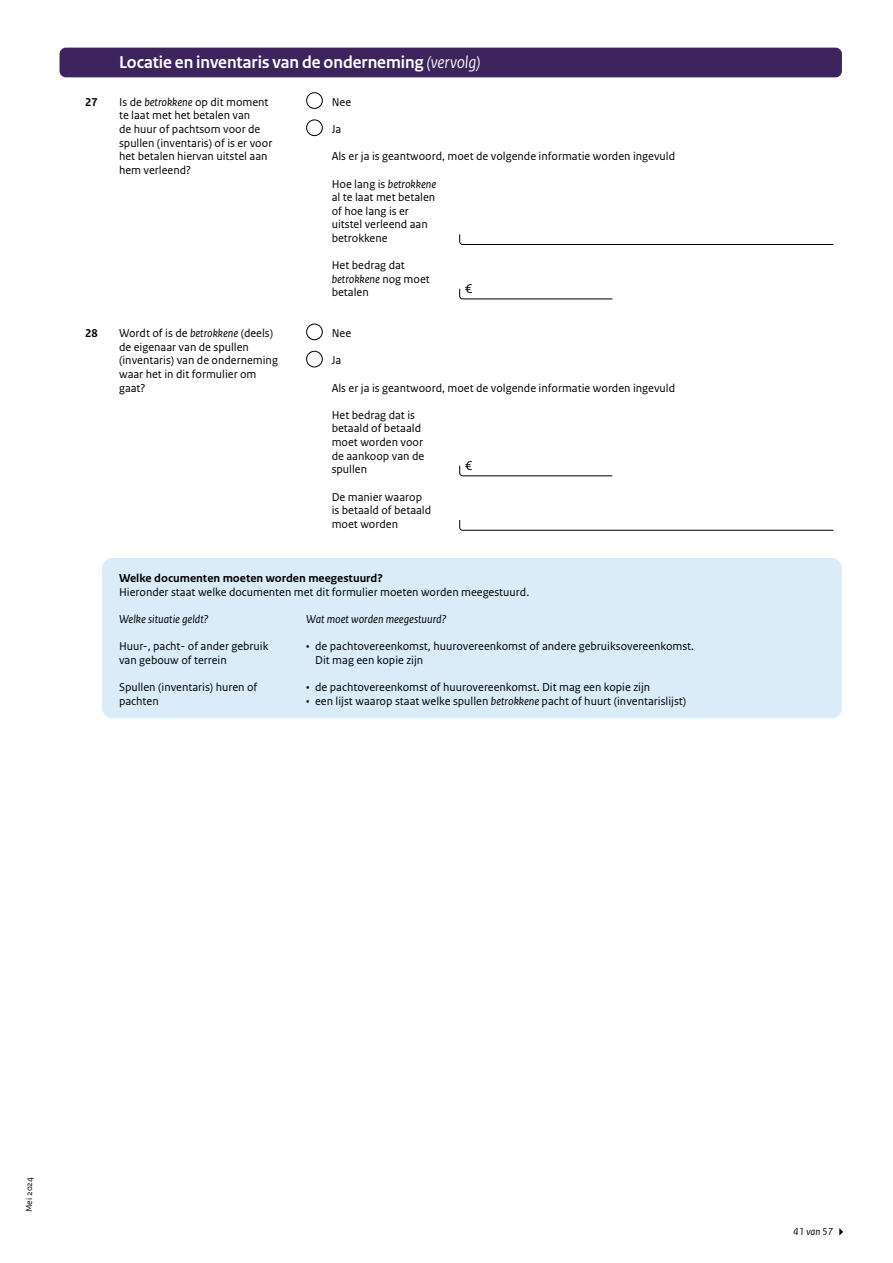
<style>
.page{position:relative;width:893px;height:1263px;background:#fff}
.page>*{position:absolute;margin:0;border:0;box-sizing:border-box;transform-origin:0 0}
.Kop_wit_inspring_niet_in_TOC{font:700 18px "Rijksoverheid Sans Heading";color:#fff}
.Tekst_invulkaders{font:13.5px "Rijksoverheid Sans Text";color:#000}
.Tekst_invulkaders_vragen_met_cijfer_of_l{font:12px/13.6px "Rijksoverheid Sans Text";color:#000}
.Tekst_invulkaders-2{font:12px/13.6px "Rijksoverheid Sans Text";color:#000}
.Tekst_introductie_witregel{font:12px/13.6px "Rijksoverheid Sans Text";color:#000}
.Tekst_introductie{font:12px "Rijksoverheid Sans Text";color:#000}
.Tussenkop_H4{font:700 12px "Rijksoverheid Sans Text";color:#000}
.Tekst_introductie_witregel-2{font:italic 12px "Rijksoverheid Sans Text";color:#000}
.Tekst_introductie-2{font:italic 12px "Rijksoverheid Sans Text";color:#000}
.Tekst_invulkaders_vragen_met_cijfer_of_l-2{font:700 12px "Rijksoverheid Sans Text";color:#000}
.t1{font:italic 10.5px "Rijksoverheid Sans Text";color:#000}
.t2{font:9px "Rijksoverheid Sans Text";color:#000}
.s1{font-weight:400;font-style:italic}
.s2{font-style:italic}
</style>
<div class="page">
<div style="left:306px;top:92px;width:17px;height:17px;border:1px solid #000;border-radius:50%"></div>
<div style="left:306px;top:119px;width:17px;height:17px;border:1px solid #000;border-radius:50%"></div>
<svg style="left:459px;top:234px;width:375px;height:11px"></svg>
<svg style="left:459px;top:288px;width:154px;height:12px"></svg>
<div style="left:306px;top:324px;width:17px;height:16px;border:1px solid #000;border-radius:50%"></div>
<div style="left:306px;top:351px;width:17px;height:16px;border:1px solid #000;border-radius:50%"></div>
<svg style="left:459px;top:465px;width:154px;height:12px"></svg>
<svg style="left:459px;top:520px;width:375px;height:11px"></svg>
<div style="left:102px;top:558px;width:740px;height:160px;background:#d9ecf8;border-radius:11px"></div>
<svg style="left:839px;top:1228px;width:4px;height:7px"></svg>
<div style="left:60px;top:48px;width:782px;height:29px;background:#3e245d;border-radius:6px"></div>
<h3 class="Kop_wit_inspring_niet_in_TOC" style="left:119px;top:52px;width:363px">Locatie en inventaris van de onderneming <span class="s1">(vervolg)</span></h3>
<p class="Tekst_invulkaders_vragen_met_cijfer_of_l-2" style="left:85px;top:95px;width:14px">27</p>
<p class="Tekst_invulkaders_vragen_met_cijfer_of_l" style="left:119px;top:95px;width:155px">Is de <span class="s2">betrokkene</span> op dit moment te laat met het betalen van<br>de huur of pachtsom voor de spullen (inventaris) of is er voor het betalen hiervan uitstel aan hem verleend?</p>
<p class="Tekst_invulkaders-2" style="left:332px;top:95px;width:21px">Nee</p>
<p class="Tekst_invulkaders-2" style="left:332px;top:123px;width:11px">Ja</p>
<p class="Tekst_invulkaders-2" style="left:332px;top:150px;width:345px">Als er ja is geantwoord, moet de volgende informatie worden ingevuld</p>
<p class="Tekst_invulkaders-2" style="left:332px;top:177px;width:106px">Hoe lang is <span class="s2">betrokkene </span>al te laat met betalen of hoe lang is er uitstel verleend aan betrokkene</p>
<p class="Tekst_invulkaders-2" style="left:332px;top:259px;width:100px">Het bedrag dat <span class="s2">betrokkene</span> nog moet betalen</p>
<p class="Tekst_invulkaders" style="left:465px;top:280px;width:9px">€</p>
<p class="Tekst_invulkaders_vragen_met_cijfer_of_l-2" style="left:85px;top:326px;width:14px">28</p>
<p class="Tekst_invulkaders_vragen_met_cijfer_of_l" style="left:119px;top:327px;width:160px">Wordt of is de <span class="s2">betrokkene</span> (deels) de eigenaar van de spullen (inventaris) van de onderneming waar het in dit formulier om gaat?</p>
<p class="Tekst_invulkaders-2" style="left:332px;top:327px;width:21px">Nee</p>
<p class="Tekst_invulkaders-2" style="left:332px;top:354px;width:11px">Ja</p>
<p class="Tekst_invulkaders-2" style="left:332px;top:381px;width:345px">Als er ja is geantwoord, moet de volgende informatie worden ingevuld</p>
<p class="Tekst_invulkaders-2" style="left:332px;top:408px;width:94px">Het bedrag dat is betaald of betaald moet worden voor de aankoop van de spullen</p>
<p class="Tekst_invulkaders" style="left:465px;top:457px;width:9px">€</p>
<p class="Tekst_invulkaders-2" style="left:332px;top:490px;width:101px">De manier waarop is betaald of betaald moet worden</p>
<h4 class="Tussenkop_H4" style="left:119px;top:571px;width:265px">Welke documenten moeten worden meegestuurd?</h4>
<p class="Tekst_introductie" style="left:119px;top:585px;width:412px">Hieronder staat welke documenten met dit formulier moeten worden meegestuurd.</p>
<p class="Tekst_introductie-2" style="left:119px;top:612px;width:91px">Welke situatie geldt?</p>
<p class="Tekst_introductie_witregel" style="left:119px;top:640px;width:151px">Huur-, pacht- of ander gebruik van gebouw of terrein</p>
<p class="Tekst_introductie_witregel-2" style="left:306px;top:612px;width:142px">Wat moet worden meegestuurd?</p>
<p class="Tekst_invulkaders_vragen_met_cijfer_of_l" style="left:315px;top:640px;width:381px;text-indent:-9px">• de pachtovereenkomst, huurovereenkomst of andere gebruiksovereenkomst.<br>Dit mag een kopie zijn</p>
<p class="Tekst_introductie_witregel" style="left:119px;top:680px;width:140px">Spullen (inventaris) huren of pachten</p>
<p class="Tekst_invulkaders_vragen_met_cijfer_of_l" style="left:306px;top:680px;width:346px">• de pachtovereenkomst of huurovereenkomst. Dit mag een kopie zijn</p>
<p class="Tekst_invulkaders_vragen_met_cijfer_of_l" style="left:306px;top:694px;width:382px">• een lijst waarop staat welke spullen <span class="s2">betrokkene</span> pacht of huurt (inventarislijst)</p>
<p class="t2" style="left:24px;top:1212px;width:36px;rotate:-90deg">Mei 2024</p>
<p class="t1" style="left:793px;top:1226px;width:42px">41 van 57</p>
</div>
